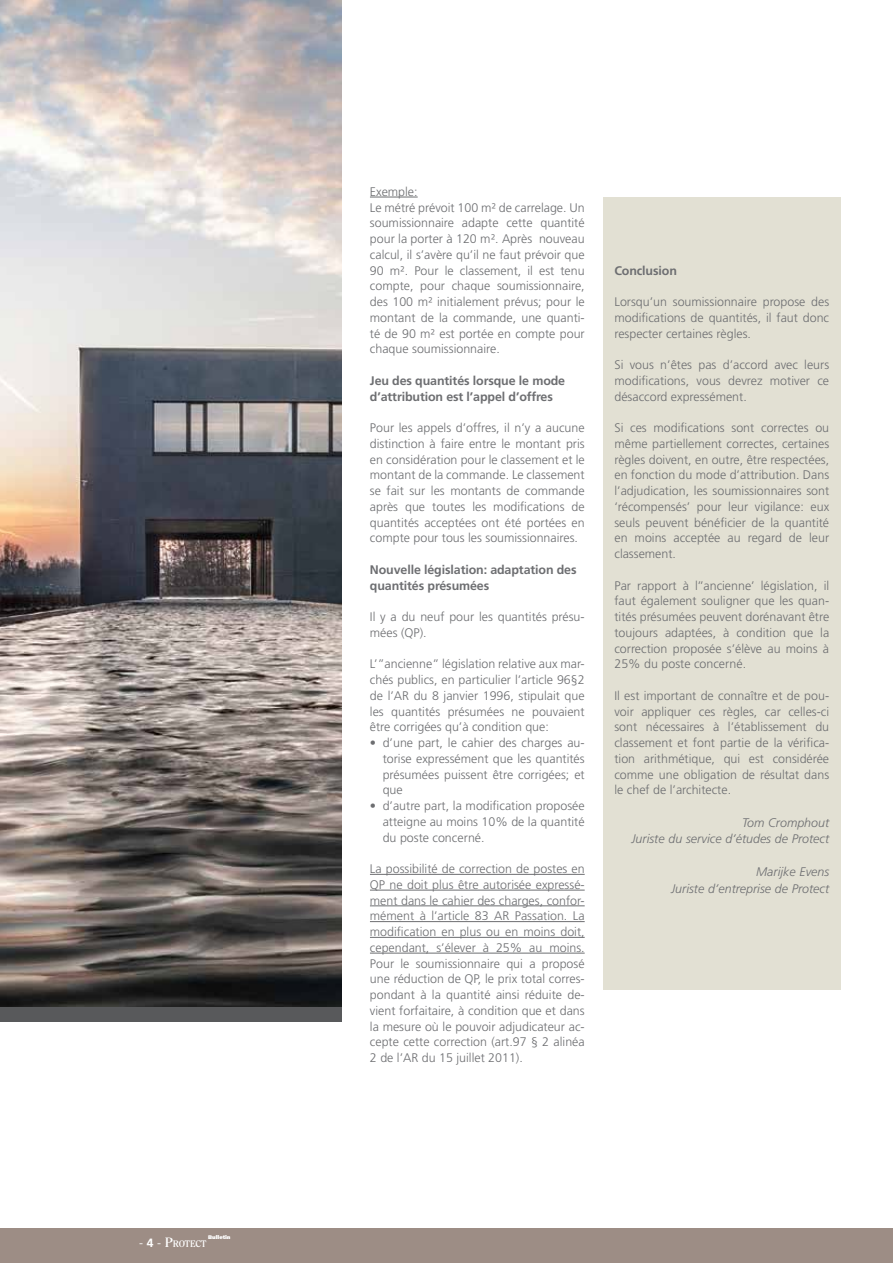
<style>
.page{position:relative;width:893px;height:1263px;background:#fff}
.page>*{position:absolute;margin:0;border:0;box-sizing:border-box;transform-origin:0 0}
.t1{font:300 12.45px/15.8px "Frutiger LT Std";color:#6d6e71;text-align:justify}
.t2{font:700 12.45px/15.8px "Frutiger LT Std";letter-spacing:-.01em;color:#6d6e71}
.t3{font:italic 300 12.45px/16.5px "Frutiger LT Std";color:#6d6e71;text-align:right}
.t4{font:700 9.45px "Clearface Std";letter-spacing:-.035em;color:#fff}
.t5{font:900 5.25px "Frutiger LT Std";color:#fff}
.s1{font-family:"Frutiger LT Std";font-weight:300;font-size:12px}
.s2{font-family:"Frutiger LT Std";font-size:12px}
.s3{font-size:13.5px}
</style>
<div class="page">
<div style="left:0;top:1229px;width:893px;height:34px;background:#9d8d85"></div>
<div style="left:603px;top:198px;width:238px;height:792px;background:#e2e0d3"></div>
<hr style="left:370px;top:197px;width:48px;height:1px;background:#6d6e71">
<hr style="left:370px;top:874px;width:215px;height:1px;background:#6d6e71">
<hr style="left:370px;top:890px;width:215px;height:1px;background:#6d6e71">
<hr style="left:370px;top:905px;width:215px;height:1px;background:#6d6e71">
<hr style="left:370px;top:921px;width:215px;height:1px;background:#6d6e71">
<hr style="left:370px;top:937px;width:215px;height:1px;background:#6d6e71">
<hr style="left:370px;top:953px;width:215px;height:1px;background:#6d6e71">
<img style="left:0;top:0;width:342px;height:1006px">
<div style="left:0;top:1006px;width:342px;height:15px;background:#58595b"></div>
<p class="t4" style="left:139px;top:1238px;width:69px"><span class="s1">-</span> <span class="s2">4</span> <span class="s1">-</span> <span class="s3">P</span>ROTECT</p>
<p class="t5" style="left:208px;top:1234px;width:24px">Bulletin</p>
<p class="t1" style="left:370px;top:184px;width:216px;text-align:left">Exemple:<br>Le métré prévoit 100 m² de carrelage. Un soumissionnaire adapte cette quantité pour la porter à 120 m². Après nouveau calcul, il s’avère qu’il ne faut prévoir que 90 m². Pour le classement, il est tenu compte, pour chaque soumissionnaire, des 100 m² initialement prévus; pour le montant de la commande, une quanti&shy;té de 90 m² est portée en compte pour chaque soumissionnaire.</p>
<p class="t2" style="left:370px;top:373px;width:197px">Jeu des quantités lorsque le mode d’attribution est l’appel d’offres</p>
<p class="t1" style="left:370px;top:420px;width:216px">Pour les appels d’offres, il n’y a aucune distinction à faire entre le montant pris en considération pour le classement et le montant de la commande. Le classement se fait sur les montants de commande après que toutes les modifications de quantités acceptées ont été portées en compte pour tous les soumissionnaires.</p>
<p class="t2" style="left:370px;top:562px;width:208px">Nouvelle législation: adaptation des quantités présumées</p>
<p class="t1" style="left:370px;top:609px;width:216px">Il y a du neuf pour les quantités présu&shy;mées (QP).</p>
<p class="t1" style="left:370px;top:656px;width:216px">L’”ancienne” législation relative aux mar&shy;chés publics, en particulier l’article 96§2 de l’AR du 8 janvier 1996, stipulait que les quantités présumées ne pouvaient être corrigées qu’à condition que:</p>
<p class="t1" style="left:383px;top:735px;width:203px;text-indent:-13px">• d’une part, le cahier des charges au&shy;torise expressément que les quantités présumées puissent être corrigées; et que</p>
<p class="t1" style="left:383px;top:798px;width:203px;text-indent:-13px">• d’autre part, la modification proposée atteigne au moins 10% de la quantité du poste concerné.</p>
<p class="t1" style="left:370px;top:861px;width:216px">La possibilité de correction de postes en QP ne doit plus être autorisée expressé&shy;ment dans le cahier des charges, confor&shy;mément à l’article 83 AR Passation. La modification en plus ou en moins doit, cependant, s’élever à 25% au moins.<br>Pour le soumissionnaire qui a proposé une réduction de QP, le prix total corres&shy;pondant à la quantité ainsi réduite de&shy;vient forfaitaire, à condition que et dans la mesure où le pouvoir adjudicateur ac&shy;cepte cette correction (art.97 § 2 alinéa 2 de l’AR du 15 juillet 2011).</p>
<p class="t2" style="left:614px;top:262px;width:64px">Conclusion</p>
<p class="t1" style="left:614px;top:294px;width:216px">Lorsqu’un soumissionnaire propose des modifications de quantités, il faut donc respecter certaines règles.</p>
<p class="t1" style="left:614px;top:357px;width:216px">Si vous n’êtes pas d’accord avec leurs modifications, vous devrez motiver ce désaccord expressément.</p>
<p class="t1" style="left:614px;top:420px;width:216px">Si ces modifications sont correctes ou même partiellement correctes, certaines règles doivent, en outre, être respectées, en fonction du mode d’attribution. Dans l’adjudication, les soumissionnaires sont ‘récompensés’ pour leur vigilance: eux seuls peuvent bénéficier de la quantité en moins acceptée au regard de leur classement.</p>
<p class="t1" style="left:614px;top:577px;width:216px">Par rapport à l’’ancienne’ législation, il faut également souligner que les quan&shy;tités présumées peuvent dorénavant être toujours adaptées, à condition que la correction proposée s’élève au moins à 25% du poste concerné.</p>
<p class="t1" style="left:614px;top:688px;width:216px">Il est important de connaître et de pou&shy;voir appliquer ces règles, car celles-ci sont nécessaires à l’établissement du classement et font partie de la vérifica&shy;tion arithmétique, qui est considérée comme une obligation de résultat dans le chef de l’architecte.</p>
<p class="t3" style="left:631px;top:814px;width:199px">Tom Cromphout<br>Juriste du service d’études de Protect</p>
<p class="t3" style="left:671px;top:864px;width:160px">Marijke Evens<br>Juriste d’entreprise de Protect</p>
</div>
